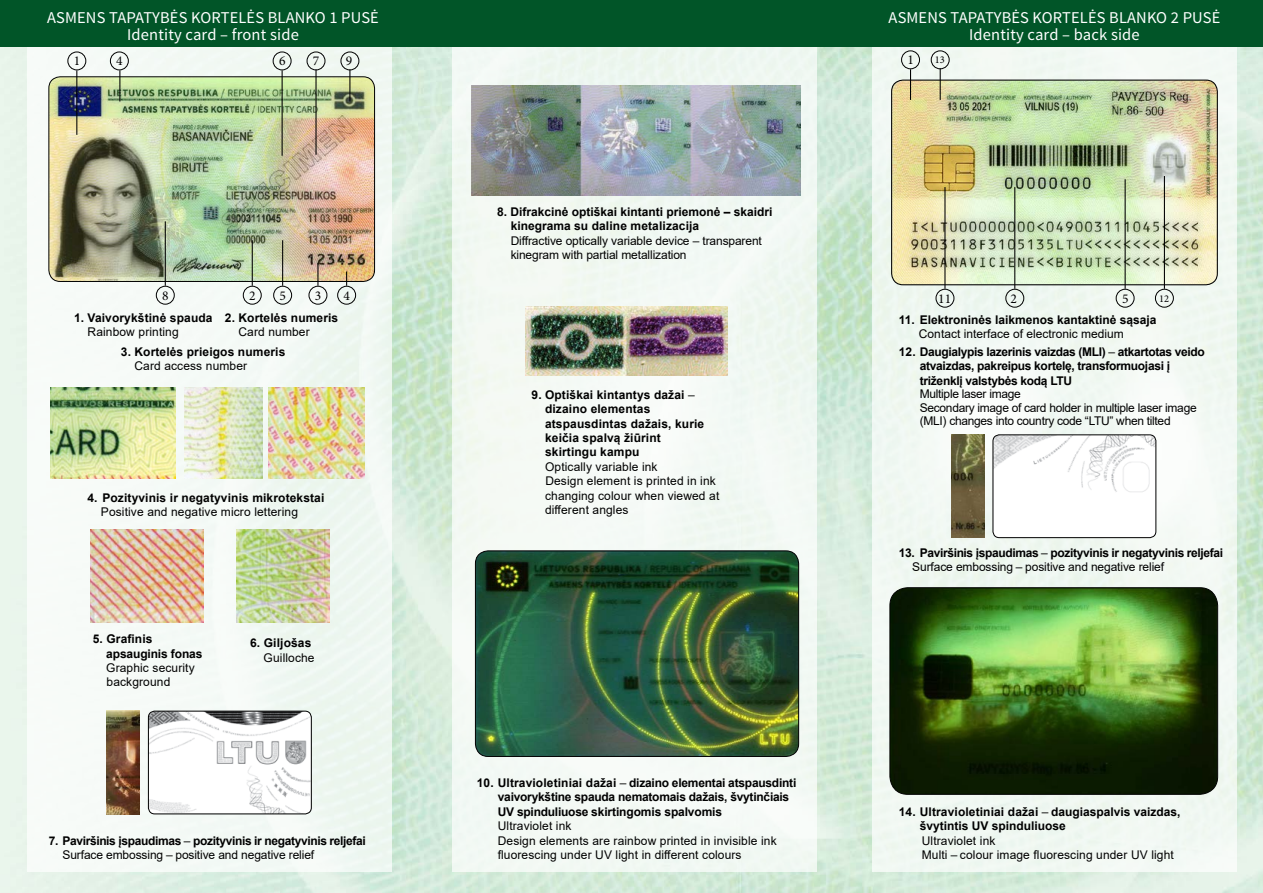
<style>
.page{position:relative;width:1263px;height:893px;background:#fff}
.page>*{position:absolute;margin:0;border:0;box-sizing:border-box;transform-origin:0 0}
.t1{font:16.5px/16.5px "Source Sans Pro";letter-spacing:.01em;color:#fff;text-align:center}
.t2{font:13.5px "Minion Pro";color:#000}
.t3{font:700 12px/14.4px "Arial";color:#000}
.t4{font:12px/14.4px "Arial";letter-spacing:.01em;color:#000}
.t5{font:700 12px/14.4px "Arial";letter-spacing:-.03em;color:#000}
.t6{font:700 12px/14.4px "Arial";letter-spacing:-.025em;color:#000}
.t7{font:12px/13.5px "Arial";letter-spacing:-.025em;color:#000}
.t8{font:700 12px "Arial";letter-spacing:-.02em;color:#000}
.t9{font:12px/14.4px "Arial";letter-spacing:-.01em;color:#000}
.t10{font:10.35px "Minion Pro";color:#000}
.s1{font-weight:400}
</style>
<div class="page">
<img style="left:0;top:46px;width:1263px;height:847px">
<div style="left:27px;top:0;width:365px;height:872px;background:#f5faf6"></div>
<div style="left:452px;top:0;width:364px;height:872px;background:#f3f9f4"></div>
<div style="left:872px;top:0;width:365px;height:872px;background:#f1f8f3"></div>
<div style="left:0;top:0;width:1263px;height:46px;background:#015528"></div>
<img style="left:51px;top:387px;width:125px;height:92px">
<img style="left:184px;top:387px;width:78px;height:92px">
<img style="left:269px;top:387px;width:95px;height:92px">
<img style="left:525px;top:306px;width:202px;height:69px">
<img style="left:890px;top:588px;width:327px;height:206px">
<div style="left:890px;top:587px;width:328px;height:207px;border:1px solid #000;border-radius:18px"></div>
<img style="left:892px;top:80px;width:325px;height:205px">
<div style="left:891px;top:80px;width:327px;height:205px;border:1px solid #000;border-radius:11px"></div>
<img style="left:49px;top:77px;width:326px;height:204px">
<div style="left:49px;top:77px;width:326px;height:205px;border:1px solid #000;border-radius:11px"></div>
<img style="left:475px;top:551px;width:324px;height:205px">
<div style="left:475px;top:551px;width:324px;height:206px;border:1px solid #000;border-radius:13px"></div>
<img style="left:107px;top:711px;width:33px;height:103px">
<img style="left:148px;top:711px;width:163px;height:103px">
<div style="left:148px;top:711px;width:164px;height:103px;border:1px solid #000;border-radius:6px"></div>
<img style="left:951px;top:435px;width:33px;height:103px">
<img style="left:993px;top:435px;width:163px;height:103px">
<div style="left:993px;top:435px;width:163px;height:103px;border:1px solid #000;border-radius:6px"></div>
<div style="left:931px;top:50px;width:19px;height:19px;border:1px solid #000;border-radius:50%"></div>
<hr style="left:940px;top:68px;width:1px;height:32px;background:#000">
<img style="left:471px;top:86px;width:329px;height:109px">
<img style="left:237px;top:529px;width:92px;height:93px">
<img style="left:91px;top:529px;width:112px;height:93px">
<div style="left:67px;top:52px;width:19px;height:18px;border:1px solid #000;border-radius:50%"></div>
<div style="left:110px;top:52px;width:19px;height:18px;border:1px solid #000;border-radius:50%"></div>
<div style="left:337px;top:286px;width:19px;height:19px;border:1px solid #000;border-radius:50%"></div>
<div style="left:1155px;top:289px;width:19px;height:19px;border:1px solid #000;border-radius:50%"></div>
<div style="left:1005px;top:289px;width:19px;height:19px;border:1px solid #000;border-radius:50%"></div>
<div style="left:935px;top:289px;width:19px;height:19px;border:1px solid #000;border-radius:50%"></div>
<div style="left:308px;top:286px;width:19px;height:19px;border:1px solid #000;border-radius:50%"></div>
<div style="left:243px;top:286px;width:19px;height:19px;border:1px solid #000;border-radius:50%"></div>
<div style="left:273px;top:286px;width:19px;height:19px;border:1px solid #000;border-radius:50%"></div>
<div style="left:156px;top:286px;width:19px;height:19px;border:1px solid #000;border-radius:50%"></div>
<div style="left:273px;top:52px;width:19px;height:18px;border:1px solid #000;border-radius:50%"></div>
<div style="left:307px;top:52px;width:18px;height:18px;border:1px solid #000;border-radius:50%"></div>
<div style="left:340px;top:52px;width:19px;height:18px;border:1px solid #000;border-radius:50%"></div>
<hr style="left:76px;top:70px;width:1px;height:65px;background:#000">
<hr style="left:119px;top:70px;width:1px;height:32px;background:#000">
<hr style="left:282px;top:70px;width:1px;height:86px;background:#000">
<hr style="left:315px;top:69px;width:2px;height:86px;background:#000">
<svg style="left:346px;top:271px;width:1px;height:15px"></svg>
<hr style="left:1164px;top:176px;width:1px;height:113px;background:#000">
<hr style="left:1014px;top:187px;width:1px;height:102px;background:#000">
<hr style="left:944px;top:187px;width:1px;height:102px;background:#000">
<svg style="left:317px;top:263px;width:1px;height:23px"></svg>
<hr style="left:252px;top:240px;width:1px;height:46px;background:#000">
<hr style="left:282px;top:240px;width:1px;height:46px;background:#000">
<hr style="left:165px;top:221px;width:1px;height:65px;background:#000">
<hr style="left:349px;top:69px;width:1px;height:33px;background:#000">
<div style="left:901px;top:50px;width:19px;height:19px;border:1px solid #000;border-radius:50%"></div>
<hr style="left:910px;top:69px;width:1px;height:31px;background:#000">
<div style="left:1116px;top:289px;width:18px;height:19px;border:1px solid #000;border-radius:50%"></div>
<hr style="left:1124px;top:179px;width:2px;height:110px;background:#000">
<h1 class="t1" style="left:47px;top:10px;width:333px">ASMENS TAPATYBĖS KORTELĖS BLANKO 1 PUSĖ<br>Identity card – front side</h1>
<h1 class="t1" style="left:889px;top:10px;width:333px">ASMENS TAPATYBĖS KORTELĖS BLANKO 2 PUSĖ<br>Identity card – back side</h1>
<p class="t2" style="left:74px;top:52px;width:8px">1</p>
<p class="t2" style="left:116px;top:52px;width:8px">4</p>
<p class="t2" style="left:279px;top:52px;width:8px">6</p>
<p class="t2" style="left:313px;top:52px;width:8px">7</p>
<p class="t2" style="left:346px;top:52px;width:8px">9</p>
<p class="t2" style="left:907px;top:51px;width:8px">1</p>
<p class="t10" style="left:935px;top:53px;width:12px">13</p>
<p class="t3" style="left:511px;top:205px;width:263px;text-indent:-14px">8. Difrakcinė optiškai kintanti priemonė – skaidri kinegrama su daline metalizacija</p>
<p class="t9" style="left:511px;top:233px;width:253px">Diffractive optically variable device – transparent kinegram with partial metallization</p>
<p class="t2" style="left:162px;top:286px;width:8px">8</p>
<p class="t2" style="left:249px;top:286px;width:8px">2</p>
<p class="t2" style="left:280px;top:286px;width:8px">5</p>
<p class="t2" style="left:315px;top:286px;width:8px">3</p>
<p class="t2" style="left:344px;top:286px;width:8px">4</p>
<p class="t2" style="left:938px;top:289px;width:14px">11</p>
<p class="t2" style="left:1010px;top:289px;width:8px">2</p>
<p class="t10" style="left:1159px;top:292px;width:12px">12</p>
<p class="t2" style="left:1122px;top:289px;width:8px">5</p>
<p class="t3" style="left:74px;top:310px;width:140px">1. Vaivorykštinė spauda</p>
<p class="t4" style="left:88px;top:325px;width:93px">Rainbow printing</p>
<p class="t3" style="left:225px;top:310px;width:115px">2. Kortelės numeris</p>
<p class="t4" style="left:238px;top:325px;width:73px">Card number</p>
<p class="t3" style="left:121px;top:345px;width:166px">3. Kortelės prieigos numeris</p>
<p class="t4" style="left:134px;top:359px;width:114px">Card access number</p>
<p class="t3" style="left:87px;top:490px;width:238px">4. Pozityvinis ir negatyvinis mikrotekstai</p>
<p class="t4" style="left:101px;top:505px;width:199px">Positive and negative micro lettering</p>
<p class="t3" style="left:106px;top:632px;width:98px;text-indent:-14px">5. Grafinis apsauginis fonas</p>
<p class="t4" style="left:106px;top:660px;width:90px">Graphic security background</p>
<p class="t3" style="left:250px;top:636px;width:63px">6. Giljošas</p>
<p class="t4" style="left:264px;top:650px;width:52px">Guilloche</p>
<p class="t5" style="left:62px;top:833px;width:305px;text-indent:-14px">7. Paviršinis įspaudimas <span class="s1">–</span> pozityvinis ir negatyvinis reljefai<br><span class="s1">Surface embossing – positive and negative relief</span></p>
<p class="t3" style="left:545px;top:388px;width:161px;text-indent:-14px">9. Optiškai kintantys dažai <span class="s1">– </span>dizaino elementas atspausdintas dažais, kurie keičia spalvą žiūrint skirtingu kampu</p>
<p class="t4" style="left:545px;top:459px;width:176px">Optically variable ink<br>Design element is printed in ink changing colour when viewed at different angles</p>
<p class="t8" style="left:477px;top:774px;width:321px">10. U ltravioletiniai dažai <span class="s1">–</span> dizaino elementai atspausdinti</p>
<p class="t8" style="left:498px;top:789px;width:293px">vaivorykštine spauda nematomais dažais, švytinčiais</p>
<p class="t3" style="left:477px;top:805px;width:11px">UV</p>
<p class="t3" style="left:517px;top:805px;width:207px">spinduliuose skirtingomis spalvomis</p>
<p class="t4" style="left:498px;top:819px;width:280px">U ltraviolet ink<br>Design elements are rainbow printed in invisible ink fluorescing under UV light in different colours</p>
<p class="t3" style="left:899px;top:312px;width:259px">11. Elektroninės laikmenos kantaktinė sąsaja</p>
<p class="t4" style="left:919px;top:326px;width:206px">Contact interface of electronic medium</p>
<p class="t6" style="left:920px;top:344px;width:286px;text-indent:-21px">12. Daugialypis lazerinis vaizdas (MLI) <span class="s1">–</span> atkartotas veido atvaizdas, pakreipus kortelę, transformuojasi į triženklį valstybės kodą LTU</p>
<p class="t7" style="left:920px;top:387px;width:278px">Multiple laser image<br>Secondary image of card holder in multiple laser image (MLI ) changes into country code “LTU” when tilted</p>
<p class="t5" style="left:912px;top:545px;width:312px;text-indent:-14px">13. Paviršinis įspaudimas <span class="s1">–</span> pozityvinis ir negatyvinis reljefai<br><span class="s1">Surface embossing – positive and negative relief</span></p>
<p class="t3" style="left:920px;top:805px;width:262px;text-indent:-21px">14. U ltravioletiniai dažai <span class="s1">–</span> daugiaspalvis vaizdas, švytintis UV spinduliuose</p>
<p class="t4" style="left:918px;top:833px;width:257px">U ltraviolet ink<br>Multi – colour image fluorescing under UV light</p>
</div>
